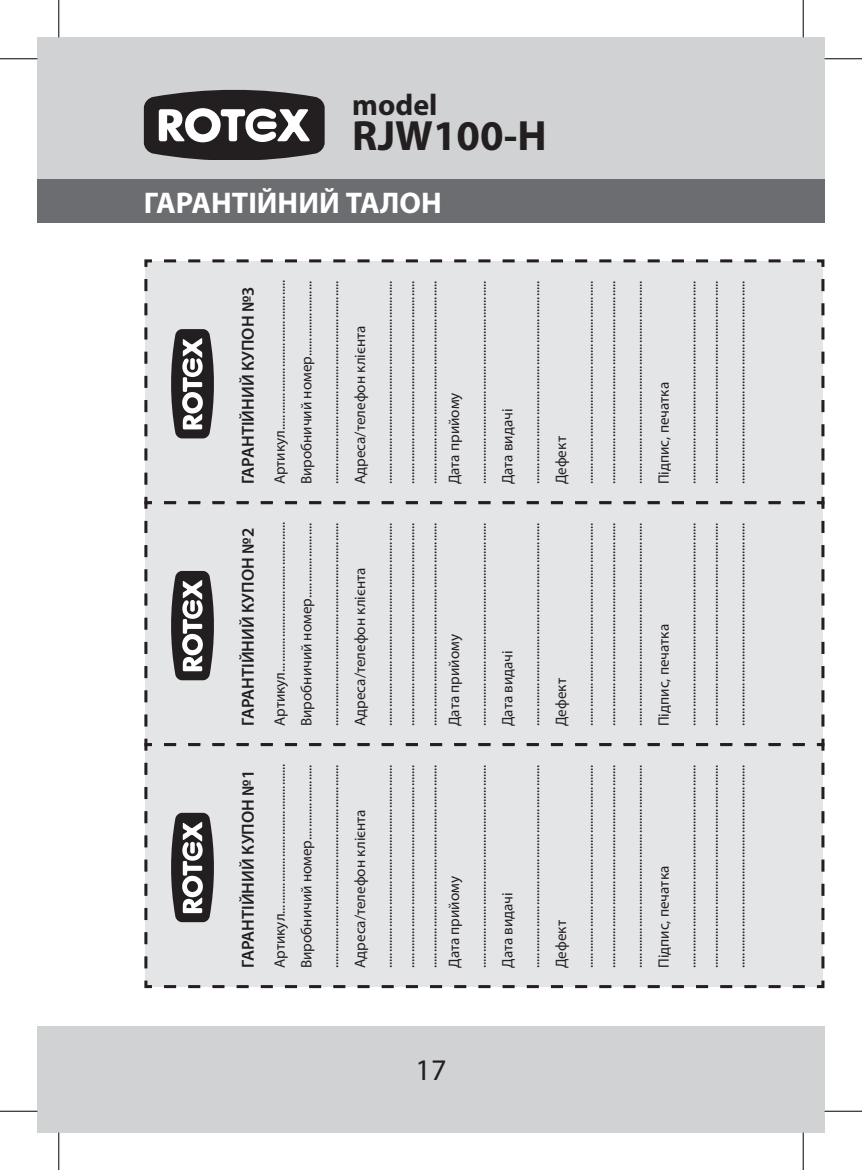
<style>
.page{position:relative;width:862px;height:1170px;background:#fff}
.page>*{position:absolute;margin:0;border:0;box-sizing:border-box;transform-origin:0 0}
.t1{font:700 42.5px "Myriad Pro";color:#231f20}
.t2{font:700 30px "Myriad Pro";color:#fff}
.t3{font:700 30px "Myriad Pro";color:#231f20}
.t4{font:30px "Myriad Pro";color:#231f20}
.Text{font:600 17.5px "Myriad Pro";color:#231f20}
.Text-2{font:15.25px "Myriad Pro";color:#231f20}
</style>
<div class="page">
<div style="left:38px;top:38px;width:21px;height:185px;background:#d1d2d4"></div>
<div style="left:59px;top:38px;width:765px;height:185px;background:#d1d2d4"></div>
<div style="left:38px;top:180px;width:21px;height:43px;background:#6c6d70"></div>
<div style="left:59px;top:180px;width:765px;height:43px;background:#6c6d70"></div>
<div style="left:38px;top:1026px;width:21px;height:106px;background:#d1d2d4"></div>
<div style="left:59px;top:1026px;width:765px;height:106px;background:#d1d2d4"></div>
<svg style="left:144px;top:90px;width:181px;height:69px"></svg>
<div style="left:144px;top:259px;width:680px;height:241px;background:#e4e5e7"></div>
<svg style="left:171px;top:329px;width:42px;height:109px"></svg>
<div style="left:144px;top:500px;width:680px;height:242px;background:#e4e5e7"></div>
<svg style="left:171px;top:571px;width:42px;height:109px"></svg>
<div style="left:144px;top:742px;width:680px;height:247px;background:#e4e5e7"></div>
<svg style="left:171px;top:813px;width:42px;height:109px"></svg>
<hr style="left:0;top:58px;width:38px;height:1px;background:#000">
<hr style="left:824px;top:58px;width:38px;height:1px;background:#000">
<hr style="left:0;top:1111px;width:38px;height:1px;background:#000">
<hr style="left:824px;top:1111px;width:38px;height:1px;background:#000">
<hr style="left:58px;top:0;width:1px;height:38px;background:#000">
<hr style="left:58px;top:1132px;width:1px;height:38px;background:#000">
<hr style="left:802px;top:0;width:1px;height:38px;background:#000">
<hr style="left:802px;top:1132px;width:1px;height:38px;background:#000">
<h2 class="t3" style="left:352px;top:85px;width:87px">model</h2>
<h1 class="t1" style="left:352px;top:108px;width:196px">RJW100-H</h1>
<p class="t2" style="left:144px;top:183px;width:299px">ГАРАНТІЙНИЙ ТАЛОН</p>
<p class="Text" style="left:237px;top:484px;width:200px;rotate:-90deg">ГАРАНТІЙНИЙ КУПОН №3</p>
<p class="Text-2" style="left:270px;top:484px;width:206px;rotate:-90deg">Артикул................................................</p>
<p class="Text-2" style="left:297px;top:484px;width:205px;rotate:-90deg">Виробничий номер........................</p>
<p class="Text-2" style="left:324px;top:484px;width:205px;rotate:-90deg">.................................................................</p>
<p class="Text" style="left:237px;top:726px;width:200px;rotate:-90deg">ГАРАНТІЙНИЙ КУПОН №2</p>
<p class="Text-2" style="left:270px;top:726px;width:206px;rotate:-90deg">Артикул................................................</p>
<p class="Text-2" style="left:297px;top:726px;width:205px;rotate:-90deg">Виробничий номер........................</p>
<p class="Text-2" style="left:324px;top:726px;width:205px;rotate:-90deg">.................................................................</p>
<p class="Text" style="left:237px;top:968px;width:200px;rotate:-90deg">ГАРАНТІЙНИЙ КУПОН №1</p>
<p class="Text-2" style="left:270px;top:968px;width:206px;rotate:-90deg">Артикул................................................</p>
<p class="Text-2" style="left:297px;top:968px;width:205px;rotate:-90deg">Виробничий номер........................</p>
<p class="Text-2" style="left:324px;top:968px;width:205px;rotate:-90deg">.................................................................</p>
<p class="Text-2" style="left:350px;top:484px;width:160px;rotate:-90deg">Адреса/телефон клієнта</p>
<p class="Text-2" style="left:350px;top:726px;width:160px;rotate:-90deg">Адреса/телефон клієнта</p>
<p class="Text-2" style="left:350px;top:968px;width:160px;rotate:-90deg">Адреса/телефон клієнта</p>
<p class="Text-2" style="left:377px;top:484px;width:205px;rotate:-90deg">.................................................................</p>
<p class="Text-2" style="left:399px;top:484px;width:205px;rotate:-90deg">.................................................................</p>
<p class="Text-2" style="left:422px;top:484px;width:205px;rotate:-90deg">.................................................................</p>
<p class="Text-2" style="left:444px;top:484px;width:93px;rotate:-90deg">Дата прийому</p>
<p class="Text-2" style="left:377px;top:726px;width:205px;rotate:-90deg">.................................................................</p>
<p class="Text-2" style="left:399px;top:726px;width:205px;rotate:-90deg">.................................................................</p>
<p class="Text-2" style="left:422px;top:726px;width:205px;rotate:-90deg">.................................................................</p>
<p class="Text-2" style="left:444px;top:726px;width:93px;rotate:-90deg">Дата прийому</p>
<p class="Text-2" style="left:377px;top:968px;width:205px;rotate:-90deg">.................................................................</p>
<p class="Text-2" style="left:399px;top:968px;width:205px;rotate:-90deg">.................................................................</p>
<p class="Text-2" style="left:422px;top:968px;width:205px;rotate:-90deg">.................................................................</p>
<p class="Text-2" style="left:444px;top:968px;width:93px;rotate:-90deg">Дата прийому</p>
<p class="Text-2" style="left:471px;top:484px;width:205px;rotate:-90deg">.................................................................</p>
<p class="Text-2" style="left:471px;top:726px;width:205px;rotate:-90deg">.................................................................</p>
<p class="Text-2" style="left:471px;top:968px;width:205px;rotate:-90deg">.................................................................</p>
<p class="Text-2" style="left:498px;top:484px;width:77px;rotate:-90deg">Дата видачі</p>
<p class="Text-2" style="left:498px;top:726px;width:77px;rotate:-90deg">Дата видачі</p>
<p class="Text-2" style="left:498px;top:968px;width:77px;rotate:-90deg">Дата видачі</p>
<p class="Text-2" style="left:525px;top:484px;width:205px;rotate:-90deg">.................................................................</p>
<p class="Text-2" style="left:525px;top:726px;width:205px;rotate:-90deg">.................................................................</p>
<p class="Text-2" style="left:525px;top:968px;width:205px;rotate:-90deg">.................................................................</p>
<p class="Text-2" style="left:551px;top:484px;width:50px;rotate:-90deg">Дефект</p>
<p class="Text-2" style="left:551px;top:726px;width:50px;rotate:-90deg">Дефект</p>
<p class="Text-2" style="left:551px;top:968px;width:50px;rotate:-90deg">Дефект</p>
<p class="Text-2" style="left:578px;top:484px;width:205px;rotate:-90deg">.................................................................</p>
<p class="Text-2" style="left:600px;top:484px;width:205px;rotate:-90deg">.................................................................</p>
<p class="Text-2" style="left:627px;top:484px;width:205px;rotate:-90deg">.................................................................</p>
<p class="Text-2" style="left:578px;top:726px;width:205px;rotate:-90deg">.................................................................</p>
<p class="Text-2" style="left:600px;top:726px;width:205px;rotate:-90deg">.................................................................</p>
<p class="Text-2" style="left:627px;top:726px;width:205px;rotate:-90deg">.................................................................</p>
<p class="Text-2" style="left:578px;top:968px;width:205px;rotate:-90deg">.................................................................</p>
<p class="Text-2" style="left:600px;top:968px;width:205px;rotate:-90deg">.................................................................</p>
<p class="Text-2" style="left:627px;top:968px;width:205px;rotate:-90deg">.................................................................</p>
<p class="Text-2" style="left:654px;top:484px;width:104px;rotate:-90deg">Підпис, печатка</p>
<p class="Text-2" style="left:654px;top:726px;width:104px;rotate:-90deg">Підпис, печатка</p>
<p class="Text-2" style="left:654px;top:968px;width:104px;rotate:-90deg">Підпис, печатка</p>
<p class="Text-2" style="left:681px;top:484px;width:205px;rotate:-90deg">.................................................................</p>
<p class="Text-2" style="left:703px;top:484px;width:205px;rotate:-90deg">.................................................................</p>
<p class="Text-2" style="left:730px;top:484px;width:205px;rotate:-90deg">.................................................................</p>
<p class="Text-2" style="left:681px;top:726px;width:205px;rotate:-90deg">.................................................................</p>
<p class="Text-2" style="left:703px;top:726px;width:205px;rotate:-90deg">.................................................................</p>
<p class="Text-2" style="left:730px;top:726px;width:205px;rotate:-90deg">.................................................................</p>
<p class="Text-2" style="left:681px;top:968px;width:205px;rotate:-90deg">.................................................................</p>
<p class="Text-2" style="left:703px;top:968px;width:205px;rotate:-90deg">.................................................................</p>
<p class="Text-2" style="left:730px;top:968px;width:205px;rotate:-90deg">.................................................................</p>
<h2 class="t4" style="left:415px;top:1051px;width:32px">17</h2>
</div>
